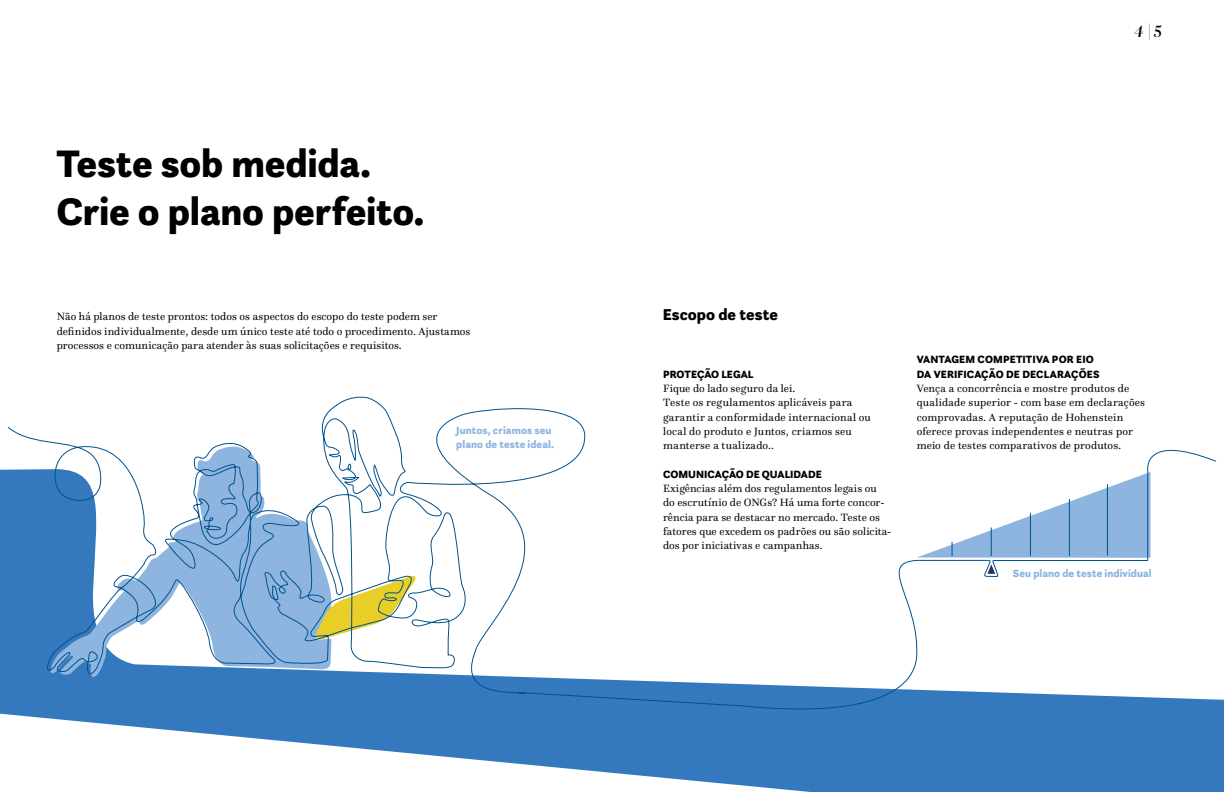
<style>
.page{position:relative;width:1224px;height:792px;background:#fff}
.page>*{position:absolute;margin:0;border:0;box-sizing:border-box;transform-origin:0 0}
.t1{font:900 40px/48px "Questa Sans";letter-spacing:-.005em;color:#000}
.t2{font:italic 500 17px "Questa Grande";color:#000}
.t3{font:900 16.5px "Questa Sans";color:#000}
.t4{font:11px/14.3px "Questa";letter-spacing:.01em;color:#000}
.t5{font:900 11px/14.3px "Questa Sans";letter-spacing:.005em;color:#000}
.t6{font:900 11px/14.3px "Questa Sans";letter-spacing:.005em;color:#8eb5e0}
</style>
<div class="page">
<svg style="left:0;top:469px;width:1224px;height:323px;fill:#3479bd"></svg>
<svg style="left:7px;top:396px;width:1210px;height:324px"></svg>
<h1 class="t1" style="left:56px;top:140px;width:370px">Teste sob medida.<br>Crie o plano perfeito.</h1>
<p class="t4" style="left:57px;top:310px;width:415px">Não há planos de teste prontos: todos os aspectos do escopo do teste podem ser definidos individualmente, desde um único teste até todo o procedimento. Ajustamos processos e comunicação para atender às suas solicitações e requisitos.</p>
<p class="t6" style="left:456px;top:423px;width:99px">Juntos, criamos seu plano de teste ideal.</p>
<h2 class="t2" style="left:1135px;top:21px;width:29px">4 |5</h2>
<h3 class="t3" style="left:663px;top:304px;width:117px">Escopo de teste</h3>
<p class="t5" style="left:663px;top:367px;width:92px">PROTEÇÃO LEGAL</p>
<p class="t4" style="left:663px;top:381px;width:209px">Fique do lado seguro da lei.<br>Teste os regulamentos aplicáveis para garantir a conformidade internacional ou local do produto e Juntos, criamos seu manterse a tualizado..</p>
<p class="t5" style="left:663px;top:467px;width:160px">COMUNICAÇÃO DE QUALIDADE</p>
<p class="t4" style="left:663px;top:481px;width:230px">Exigências além dos regulamentos legais ou do escrutínio de ONGs? Há uma forte concor&shy;rência para se destacar no mercado. Teste os fatores que excedem os padrões ou são solicita&shy;dos por iniciativas e campanhas.</p>
<p class="t5" style="left:917px;top:352px;width:184px">VANTAGEM COMPETITIVA POR EIO<br>DA VERIFICAÇÃO DE DECLARAÇÕES</p>
<p class="t4" style="left:917px;top:381px;width:230px">Vença a concorrência e mostre produtos de qualidade superior - com base em declarações comprovadas. A reputação de Hohenstein oferece provas independentes e neutras por meio de testes comparativos de produtos.</p>
<p class="t6" style="left:1013px;top:566px;width:140px">Seu plano de teste individual</p>
</div>
